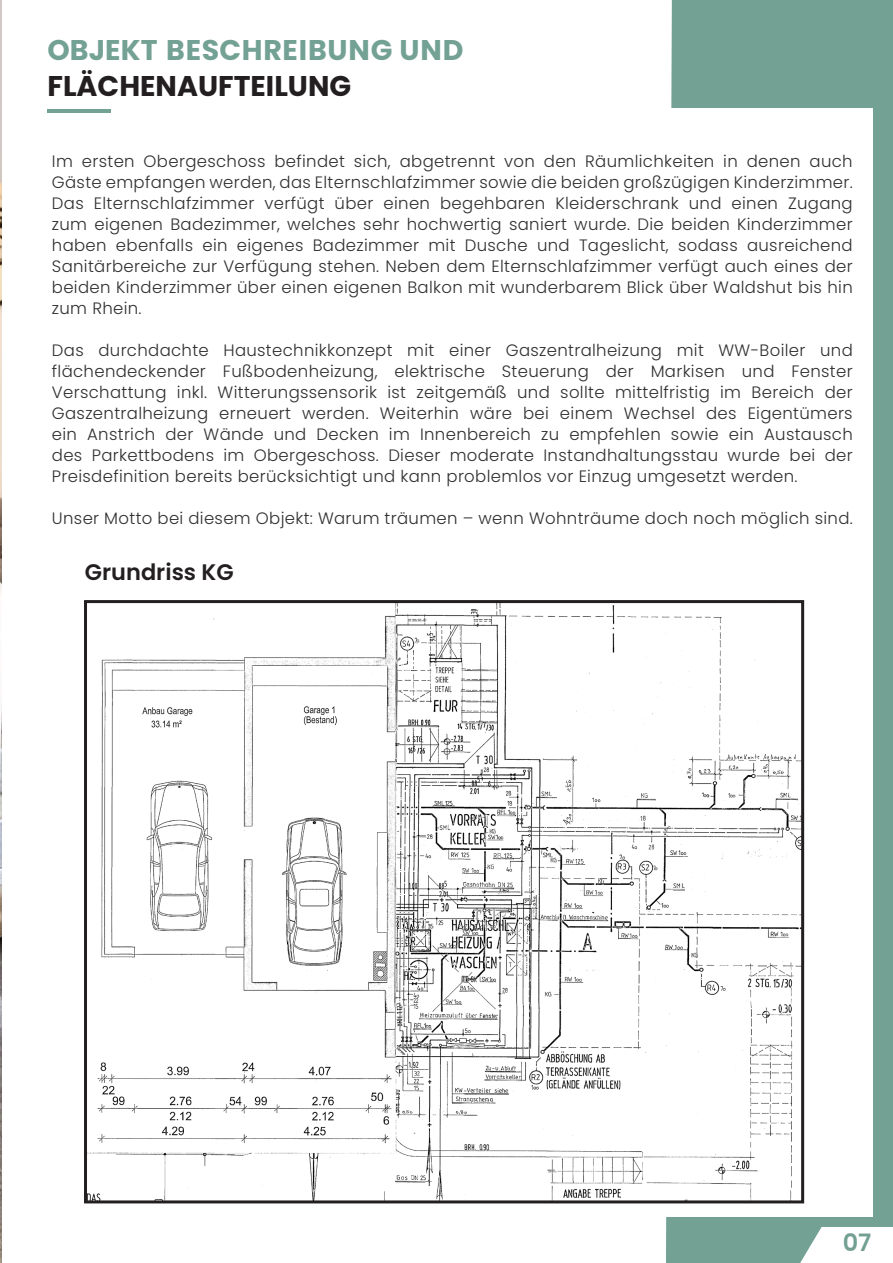
<style>
.page{position:relative;width:893px;height:1263px;background:#fff}
.page>*{position:absolute;margin:0;border:0;box-sizing:border-box;transform-origin:0 0}
.t1{font:700 28.5px "Poppins";letter-spacing:.02em;color:#73a194}
.t2{font:700 28.5px "Poppins";color:#231f20}
.t3{font:600 24px "Poppins";color:#73a093}
.t4{font:600 22.5px "Poppins";color:#231f20}
.t5{font:300 16.5px/21px "Poppins";letter-spacing:.02em;color:#312f30;text-align:justify}
</style>
<div class="page">
<img style="left:0;top:0;width:2px;height:1263px">
<div style="left:666px;top:0;width:227px;height:1263px;background:#73a194"></div>
<svg style="left:800px;top:1227px;width:93px;height:36px"></svg>
<div style="left:39px;top:108px;width:834px;height:1108px;background:#fff"></div>
<hr style="left:47px;top:110px;width:63px;height:3px;background:#73a194">
<img style="left:88px;top:604px;width:712px;height:595px">
<div style="left:84px;top:600px;width:720px;height:603px;border:3px solid #231f20"></div>
<h1 class="t1" style="left:47px;top:34px;width:418px">OBJEKT BESCHREIBUNG UND</h1>
<h1 class="t2" style="left:47px;top:70px;width:305px">FLÄCHENAUFTEILUNG</h1>
<p class="t5" style="left:52px;top:151px;width:802px">Im ersten Obergeschoss befindet sich, abgetrennt von den Räumlichkeiten in denen auch Gäste empfangen werden, das Elternschlafzimmer sowie die beiden großzügigen Kinderzimmer.<br>Das Elternschlafzimmer verfügt über einen begehbaren Kleiderschrank und einen Zugang zum eigenen Badezimmer, welches sehr hochwertig saniert wurde. Die beiden Kinderzimmer haben ebenfalls ein eigenes Badezimmer mit Dusche und Tageslicht, sodass ausreichend Sanitärbereiche zur Verfügung stehen. Neben dem Elternschlafzimmer verfügt auch eines der beiden Kinderzimmer über einen eigenen Balkon mit wunderbarem Blick über Waldshut bis hin zum Rhein.</p>
<p class="t5" style="left:52px;top:340px;width:802px">Das durchdachte Haustechnikkonzept mit einer Gaszentralheizung mit WW-Boiler und flächendeckender Fußbodenheizung, elektrische Steuerung der Markisen und Fenster Verschattung inkl. Witterungssensorik ist zeitgemäß und sollte mittelfristig im Bereich der Gaszentralheizung erneuert werden. Weiterhin wäre bei einem Wechsel des Eigentümers ein Anstrich der Wände und Decken im Innenbereich zu empfehlen sowie ein Austausch des Parkettbodens im Obergeschoss. Dieser moderate Instandhaltungsstau wurde bei der Preisdefinition bereits berücksichtigt und kann problemlos vor Einzug umgesetzt werden.</p>
<p class="t5" style="left:52px;top:508px;width:802px">Unser Motto bei diesem Objekt: Warum träumen – wenn Wohnträume doch noch möglich sind.</p>
<h3 class="t4" style="left:85px;top:559px;width:150px">Grundriss KG</h3>
<h2 class="t3" style="left:843px;top:1228px;width:30px">07</h2>
</div>
